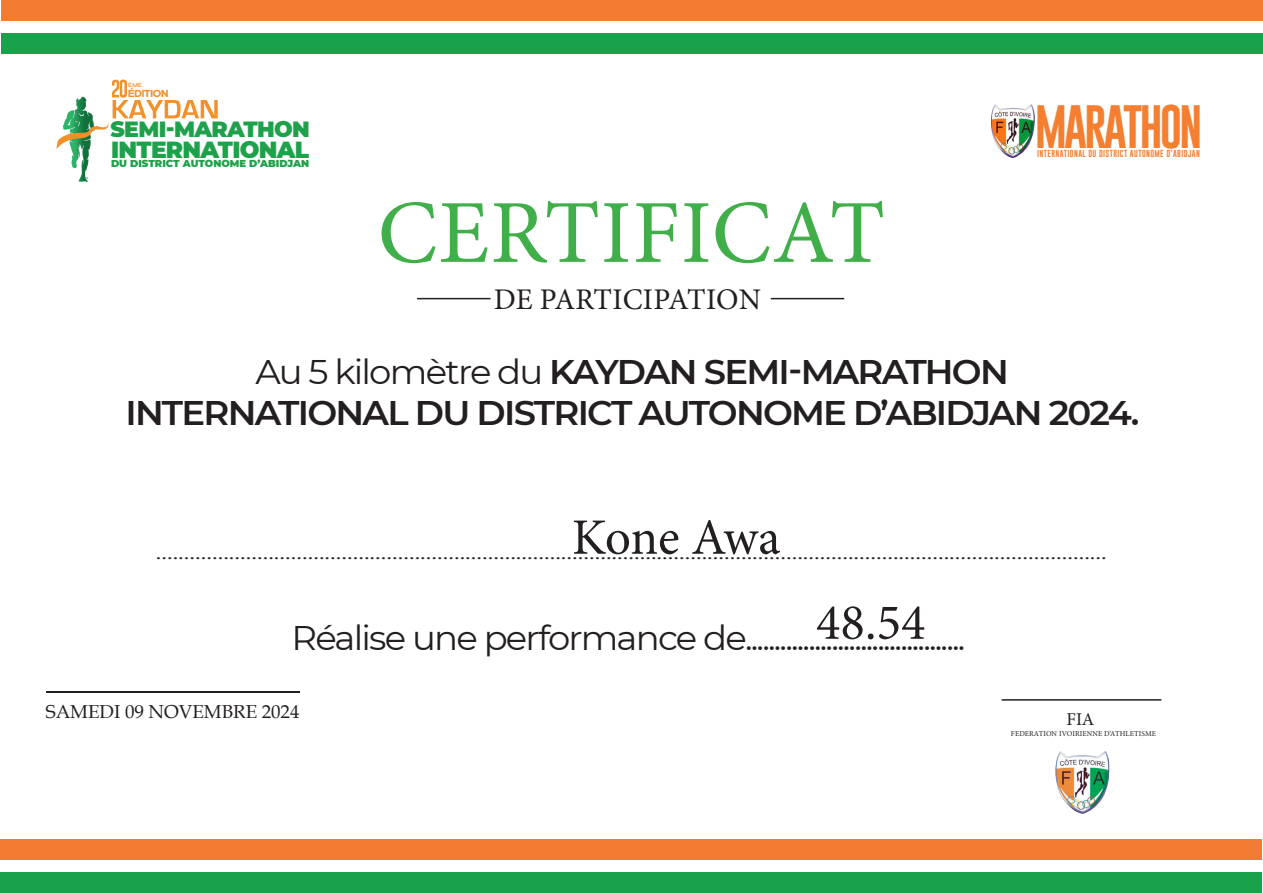
<style>
.page{position:relative;width:1263px;height:893px;background:#fff}
.page>*{position:absolute;margin:0;border:0;box-sizing:border-box;transform-origin:0 0}
.t1{font:90px "Minion Pro";letter-spacing:.01em;color:#40ae49}
.t2{font:51px "Minion Pro";letter-spacing:-.005em;color:#231f20}
.t3{font:44.7px "Gobold";letter-spacing:-.07em;color:#f47f30}
.t4{font:600 34.2px/41px "Montserrat";letter-spacing:-.05em;color:#231f20;text-align:center;scale:1.04 1}
.t5{font:34.2px "Montserrat";letter-spacing:-.05em;color:#231f20;scale:1.04 1}
.t6{font:30px "Minion Pro";color:#231f20}
.t7{font:900 23.25px "Montserrat";letter-spacing:-.03em;color:#1fa14b}
.t8{font:900 22.05px "Montserrat";letter-spacing:-.03em;color:#1fa14b}
.t9{font:18.75px "Book Antiqua";color:#231f20}
.t10{font:18px "Minion Pro";color:#231f20;scale:1.37 1}
.t11{font:18px "Minion Pro";color:#231f20}
.t12{font:800 10.35px "Nexa";letter-spacing:-.05em;color:#f3902a}
.t13{font:900 10.05px "Montserrat";color:#1fa14b}
.t14{font:7.5px "Gobold";letter-spacing:.05em;color:#f47f30}
.t15{font:7.5px "Minion Pro";letter-spacing:.01em;color:#231f20}
.t16{font:5.4px "Marsek Demi";color:#f3902a}
.s1{font-weight:400}
</style>
<div class="page">
<div style="left:1px;top:0;width:1262px;height:21px;background:#f47b32"></div>
<div style="left:1px;top:33px;width:1262px;height:21px;background:#1aa14b"></div>
<div style="left:0;top:839px;width:1262px;height:21px;background:#f47b32"></div>
<div style="left:0;top:872px;width:1262px;height:21px;background:#1aa14b"></div>
<svg style="left:56px;top:80px;width:162px;height:102px"></svg>
<hr style="left:1001px;top:699px;width:160px;height:2px;background:#231f20">
<hr style="left:417px;top:298px;width:73px;height:1px;background:#231f20">
<hr style="left:771px;top:298px;width:73px;height:1px;background:#231f20">
<img style="left:1055px;top:751px;width:55px;height:63px">
<img style="left:991px;top:105px;width:43px;height:52px">
<hr style="left:46px;top:691px;width:253px;height:1px;background:#231f20">
<p class="t16" style="left:128px;top:81px;width:15px">ÈME</p>
<p class="t12" style="left:128px;top:87px;width:43px">ÉDITION</p>
<p class="t8" style="left:110px;top:112px;width:201px">SEMI-MARATHON</p>
<p class="t13" style="left:111px;top:156px;width:200px">DU DISTRICT AUTONOME D’ABIDJAN</p>
<p class="t7" style="left:111px;top:132px;width:200px">INTERNATIONAL</p>
<h1 class="t1" style="left:378px;top:173px;width:509px">CERTIFICAT</h1>
<h3 class="t6" style="left:494px;top:279px;width:269px">DE PARTICIPATION</h3>
<h3 class="t3" style="left:1035px;top:98px;width:169px">MARATHON</h3>
<p class="t14" style="left:1037px;top:149px;width:164px">INTERNATIONAL DU DISTRICT AUTONOME D’ABIDJAN</p>
<h3 class="t4" style="left:125px;top:350px;width:976px"><span class="s1">Au 5 kilomètre du</span> KAYDAN SEMI-MARATHON<br>INTERNATIONAL DU DISTRICT AUTONOME D’ABIDJAN 2024.</h3>
<h2 class="t2" style="left:572px;top:503px;width:210px">Kone Awa</h2>
<p class="t10" style="left:156px;top:541px;width:696px">.........................................................................................................................................................................</p>
<h2 class="t2" style="left:816px;top:588px;width:111px">48.54</h2>
<h3 class="t5" style="left:292px;top:614px;width:649px">Réalise une performance de......................................</h3>
<p class="t9" style="left:46px;top:698px;width:255px">SAMEDI 09 NOVEMBRE 2024</p>
<p class="t11" style="left:1066px;top:707px;width:29px">FIA</p>
<p class="t15" style="left:1011px;top:729px;width:147px">FEDERATION IVOIRIENNE D’ATHLETISME</p>
</div>
